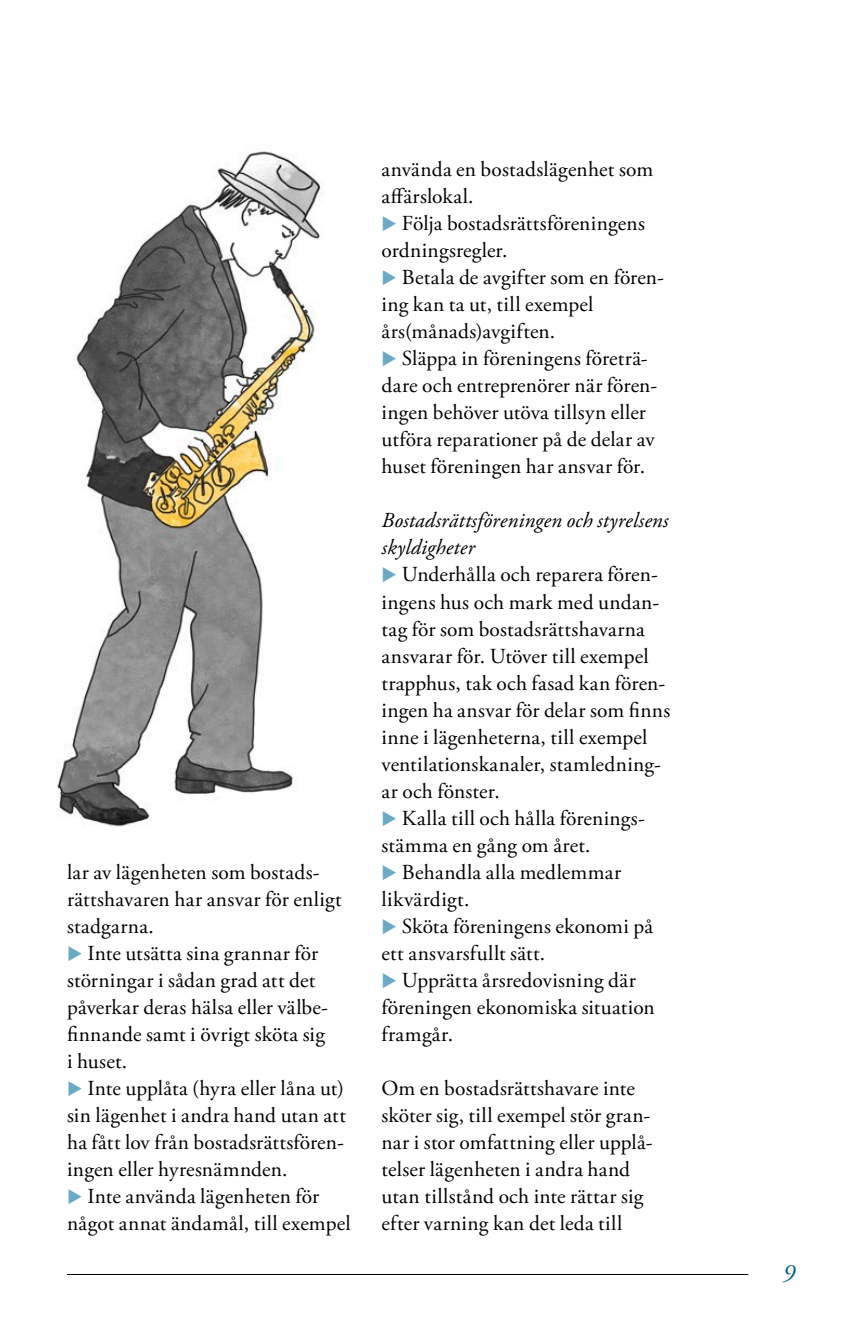
<style>
.page{position:relative;width:862px;height:1340px;background:#fff}
.page>*{position:absolute;margin:0;border:0;box-sizing:border-box;transform-origin:0 0}
.t1{font:italic 24.75px "Adobe Garamond Pro";color:#00628b}
._1__Bröd_ui{font:21.38px/27px "Adobe Garamond Pro";letter-spacing:.01em;color:#000}
._1__Bröd_ui-2{font:italic 21.38px/27px "Adobe Garamond Pro";letter-spacing:.01em;color:#000}
.s1{color:#6baac6}
</style>
<div class="page">
<hr style="left:67px;top:1274px;width:680px;height:1px;background:#000">
<img style="left:57px;top:151px;width:265px;height:676px">
<p class="_1__Bröd_ui" style="left:67px;top:859px;width:276px">lar av lägenheten som bostads&shy;rättshavaren har ansvar för enligt stadgarna.</p>
<p class="_1__Bröd_ui" style="left:67px;top:940px;width:261px"><span class="s1">◆</span> Inte utsätta sina grannar för störningar i sådan grad att det påverkar deras hälsa eller välbe&shy;finnande samt i övrigt sköta sig i huset.</p>
<p class="_1__Bröd_ui" style="left:67px;top:1075px;width:280px;text-align:justify"><span class="s1">◆</span> Inte upplåta (hyra eller låna ut) sin lägenhet i andra hand utan att ha fått lov från bostadsrättsfören&shy;ingen eller hyresnämnden.</p>
<p class="_1__Bröd_ui" style="left:67px;top:1183px;width:285px"><span class="s1">◆</span> Inte använda lägenheten för något annat ändamål, till exempel</p>
<p class="_1__Bröd_ui" style="left:381px;top:157px;width:273px">använda en bostadslägenhet som affärslokal.</p>
<p class="_1__Bröd_ui" style="left:381px;top:211px;width:265px"><span class="s1">◆</span> Följa bostadsrättsföreningens ordningsregler.</p>
<p class="_1__Bröd_ui" style="left:381px;top:265px;width:284px"><span class="s1">◆</span> Betala de avgifter som en fören&shy;ing kan ta ut, till exempel års(månads)avgiften.</p>
<p class="_1__Bröd_ui" style="left:381px;top:346px;width:277px"><span class="s1">◆</span> Släppa in föreningens företrä&shy;dare och entreprenörer när fören&shy;ingen behöver utöva tillsyn eller utföra reparationer på de delar av huset föreningen har ansvar för.</p>
<p class="_1__Bröd_ui-2" style="left:381px;top:508px;width:288px">Bostadsrättsföreningen och styrelsens skyldigheter</p>
<p class="_1__Bröd_ui" style="left:381px;top:562px;width:290px"><span class="s1">◆</span> Underhålla och reparera fören&shy;ingens hus och mark med undan&shy;tag för som bostadsrättshavarna ansvarar för. Utöver till exempel trapphus, tak och fasad kan fören&shy;ingen ha ansvar för delar som finns inne i lägenheterna, till exempel ventilationskanaler, stamledning&shy;ar och fönster.</p>
<p class="_1__Bröd_ui" style="left:381px;top:805px;width:265px"><span class="s1">◆</span> Kalla till och hålla förenings&shy;stämma en gång om året.</p>
<p class="_1__Bröd_ui" style="left:381px;top:859px;width:241px"><span class="s1">◆</span> Behandla alla medlemmar likvärdigt.</p>
<p class="_1__Bröd_ui" style="left:381px;top:913px;width:273px"><span class="s1">◆</span> Sköta föreningens ekonomi på ett ansvarsfullt sätt.</p>
<p class="_1__Bröd_ui" style="left:381px;top:967px;width:275px"><span class="s1">◆</span> Upprätta årsredovisning där föreningen ekonomiska situation framgår.</p>
<p class="_1__Bröd_ui" style="left:381px;top:1075px;width:272px">Om en bostadsrättshavare inte sköter sig, till exempel stör gran&shy;nar i stor omfattning eller upplå&shy;telser lägenheten i andra hand utan tillstånd och inte rättar sig efter varning kan det leda till</p>
<p class="t1" style="left:782px;top:1258px;width:14px">9</p>
</div>
